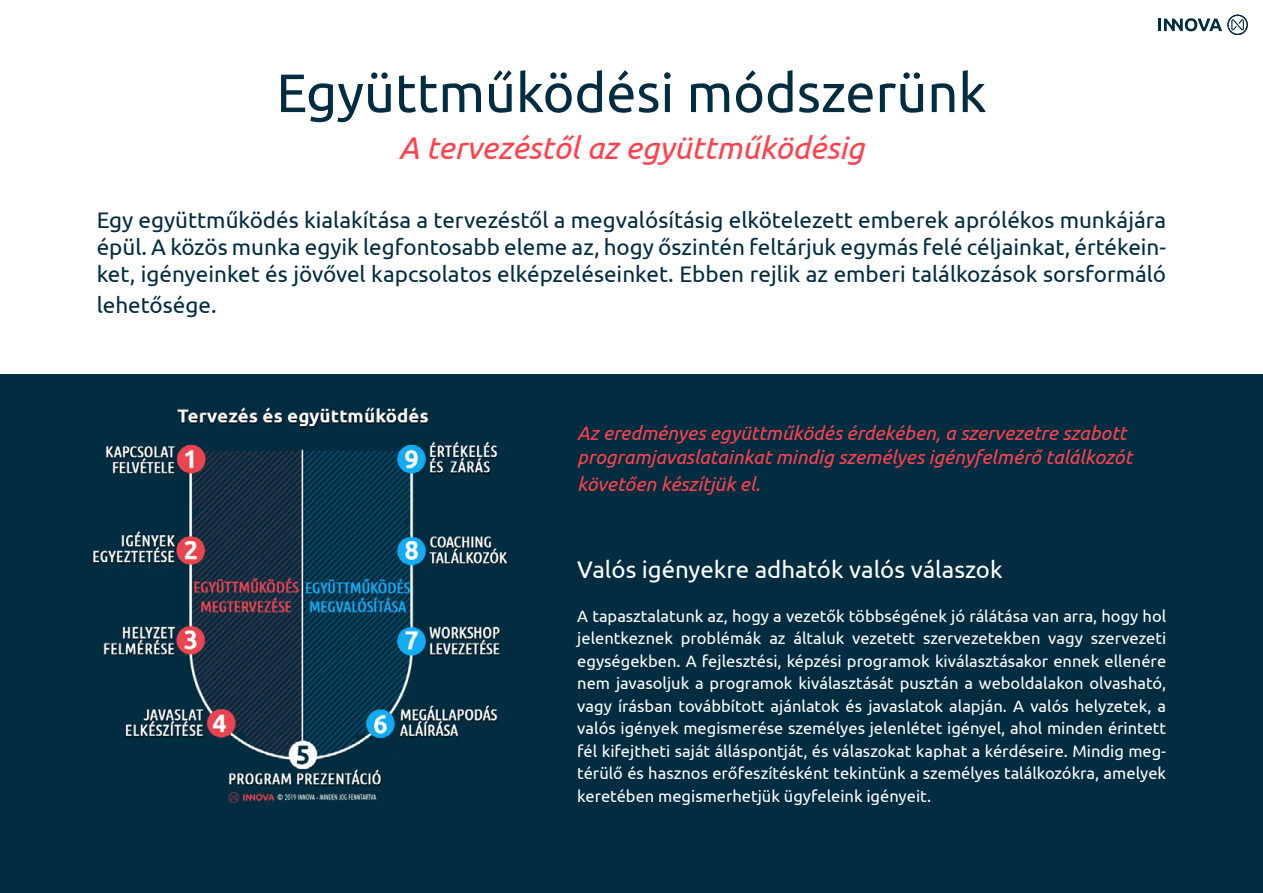
<style>
.page{position:relative;width:1263px;height:893px;background:#fff}
.page>*{position:absolute;margin:0;border:0;box-sizing:border-box;transform-origin:0 0}
.t1{font:54px "Ubuntu";color:#022d41}
.t2{font:italic 31.5px "Ubuntu";color:#ff414d}
.t3{font:24px "Ubuntu";color:#fff}
.t4{font:22.5px/27px "Ubuntu";color:#022d41;text-align:justify}
.t5{font:italic 19.5px/24px "Ubuntu";color:#ff414d}
.t6{font:16.5px/22.5px "Ubuntu";color:#fff;text-align:justify}
</style>
<div class="page">
<div style="left:0;top:374px;width:1263px;height:519px;background:#022d41"></div>
<img style="left:93px;top:407px;width:415px;height:396px">
<svg style="left:1158px;top:15px;width:90px;height:20px"></svg>
<h1 class="t1" style="left:276px;top:60px;width:712px">Együttműködési módszerünk</h1>
<h2 class="t2" style="left:399px;top:128px;width:467px">A tervezéstől az együttműködésig</h2>
<p class="t4" style="left:97px;top:206px;width:1071px">Egy együttműködés kialakítása a tervezéstől a megvalósításig elkötelezett emberek aprólékos munkájára épül. A közös munka egyik legfontosabb eleme az, hogy őszintén feltárjuk egymás felé céljainkat, értékein&shy;ket, igényeinket és jövővel kapcsolatos elképzeléseinket. Ebben rejlik az emberi találkozások sorsformáló</p>
<h3 class="t4" style="left:97px;top:290px;width:121px">lehetősége.</h3>
<p class="t5" style="left:577px;top:421px;width:557px">Az eredményes együttműködés érdekében, a szervezetre szabott programjavaslatainkat mindig személyes igényfelmérő találkozót</p>
<p class="t5" style="left:577px;top:472px;width:185px">követően készítjük el.</p>
<h3 class="t3" style="left:577px;top:555px;width:427px">Valós igényekre adhatók valós válaszok</h3>
<p class="t6" style="left:577px;top:604px;width:590px">A tapasztalatunk az, hogy a vezetők többségének jó rálátása van arra, hogy hol jelentkeznek problémák az általuk vezetett szervezetekben vagy szervezeti egységekben. A fejlesztési, képzési programok kiválasztásakor ennek ellenére nem javasoljuk a programok kiválasztását pusztán a weboldalakon olvasható, vagy írásban továbbított ajánlatok és javaslatok alapján. A valós helyzetek, a valós igények megismerése személyes jelenlétet igényel, ahol minden érintett fél kifejtheti saját álláspontját, és válaszokat kaphat a kérdéseire. Mindig meg&shy;térülő és hasznos erőfeszítésként tekintünk a személyes találkozókra, amelyek keretében megismerhetjük ügyfeleink igényeit.</p>
</div>
